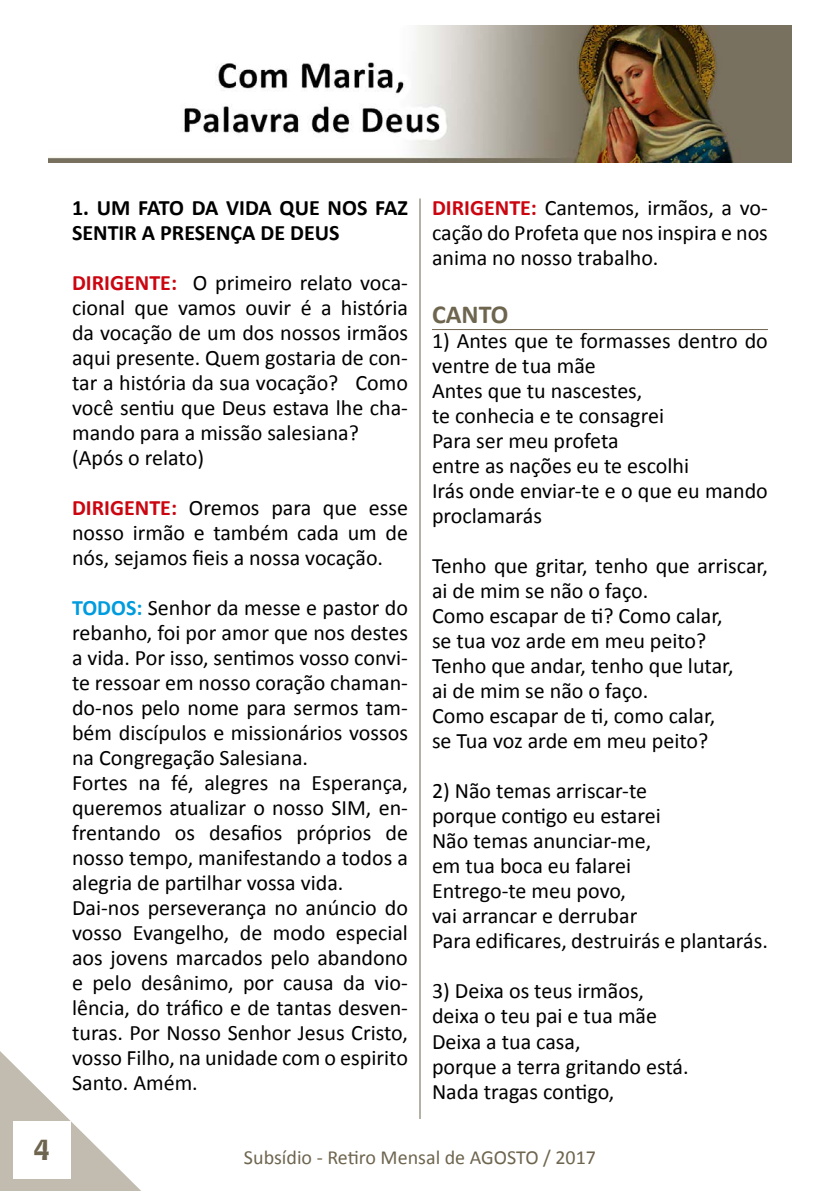
<style>
.page{position:relative;width:840px;height:1191px;background:#fff}
.page>*{position:absolute;margin:0;border:0;box-sizing:border-box;transform-origin:0 0}
.t1{font:700 26px "Calibri";color:#6e654f}
.t2{font:24px "Bell Centennial BT Bold Listing";color:#6e654f}
.t3{font:22px/25px "Calibri";color:#000}
.t4{font:700 22px/25px "Calibri";color:#000}
.t5{font:20px "Calibri";color:#6e654f}
.s1{font-weight:700;color:#cb0610}
.s2{font-weight:700;color:#009cde}
</style>
<div class="page">
<svg style="left:0;top:1051px;width:141px;height:140px"></svg>
<div style="left:13px;top:1121px;width:58px;height:57px;background:#fff"></div>
<img style="left:48px;top:25px;width:743px;height:137px">
<hr style="left:419px;top:198px;width:1px;height:921px;background:#6e654f">
<hr style="left:432px;top:329px;width:335px;height:1px;background:#6e654f">
<p class="t4" style="left:72px;top:195px;width:337px">1. UM FATO DA VIDA QUE NOS FAZ<br>SENTIR A PRESENÇA DE DEUS</p>
<p class="t3" style="left:72px;top:270px;width:337px"><span class="s1">DIRIGENTE:</span> O primeiro relato voca&shy;cional que vamos ouvir é a história da vocação de um dos nossos irmãos aqui presente. Quem gostaria de con&shy;tar a história da sua vocação? Como você sentiu que Deus estava lhe cha&shy;mando para a missão salesiana? (Após o relato)</p>
<p class="t3" style="left:72px;top:495px;width:337px;text-align:justify"><span class="s1">DIRIGENTE:</span> Oremos para que esse nosso irmão e também cada um de nós, sejamos fieis a nossa vocação.</p>
<p class="t3" style="left:72px;top:595px;width:337px"><span class="s2">TODOS:</span> Senhor da messe e pastor do rebanho, foi por amor que nos destes a vida. Por isso, sentimos vosso convi&shy;te ressoar em nosso coração chaman&shy;do-nos pelo nome para sermos tam&shy;bém discípulos e missionários vossos na Congregação Salesiana.<br>Fortes na fé, alegres na Esperança, queremos atualizar o nosso SIM, en&shy;frentando os desafios próprios de nosso tempo, manifestando a todos a alegria de partilhar vossa vida.<br>Dai-nos perseverança no anúncio do vosso Evangelho, de modo especial aos jovens marcados pelo abandono e pelo desânimo, por causa da vio&shy;lência, do tráfico e de tantas desven&shy;turas. Por Nosso Senhor Jesus Cristo, vosso Filho, na unidade com o espirito Santo. Amém.</p>
<p class="t3" style="left:432px;top:195px;width:337px;text-align:justify"><span class="s1">DIRIGENTE:</span> Cantemos, irmãos, a vo&shy;cação do Profeta que nos inspira e nos anima no nosso trabalho.</p>
<p class="t1" style="left:432px;top:298px;width:78px">CANTO</p>
<p class="t3" style="left:432px;top:329px;width:337px">1) Antes que te formasses dentro do ventre de tua mãe<br>Antes que tu nascestes,<br>te conhecia e te consagrei<br>Para ser meu profeta<br>entre as nações eu te escolhi<br>Irás onde enviar-te e o que eu mando proclamarás</p>
<p class="t3" style="left:432px;top:553px;width:337px">Tenho que gritar, tenho que arriscar, ai de mim se não o faço.<br>Como escapar de ti? Como calar,<br>se tua voz arde em meu peito?<br>Tenho que andar, tenho que lutar,<br>ai de mim se não o faço.<br>Como escapar de ti, como calar,<br>se Tua voz arde em meu peito?</p>
<p class="t3" style="left:432px;top:778px;width:337px">2) Não temas arriscar-te<br>porque contigo eu estarei<br>Não temas anunciar-me,<br>em tua boca eu falarei<br>Entrego-te meu povo,<br>vai arrancar e derrubar<br>Para edificares, destruirás e plantarás.</p>
<p class="t3" style="left:432px;top:978px;width:258px">3) Deixa os teus irmãos, deixa o teu pai e tua mãe<br>Deixa a tua casa,<br>porque a terra gritando está.<br>Nada tragas contigo,</p>
<p class="t2" style="left:34px;top:1133px;width:18px">4</p>
<p class="t5" style="left:244px;top:1144px;width:353px">Subsídio - Retiro Mensal de AGOSTO / 2017</p>
</div>
